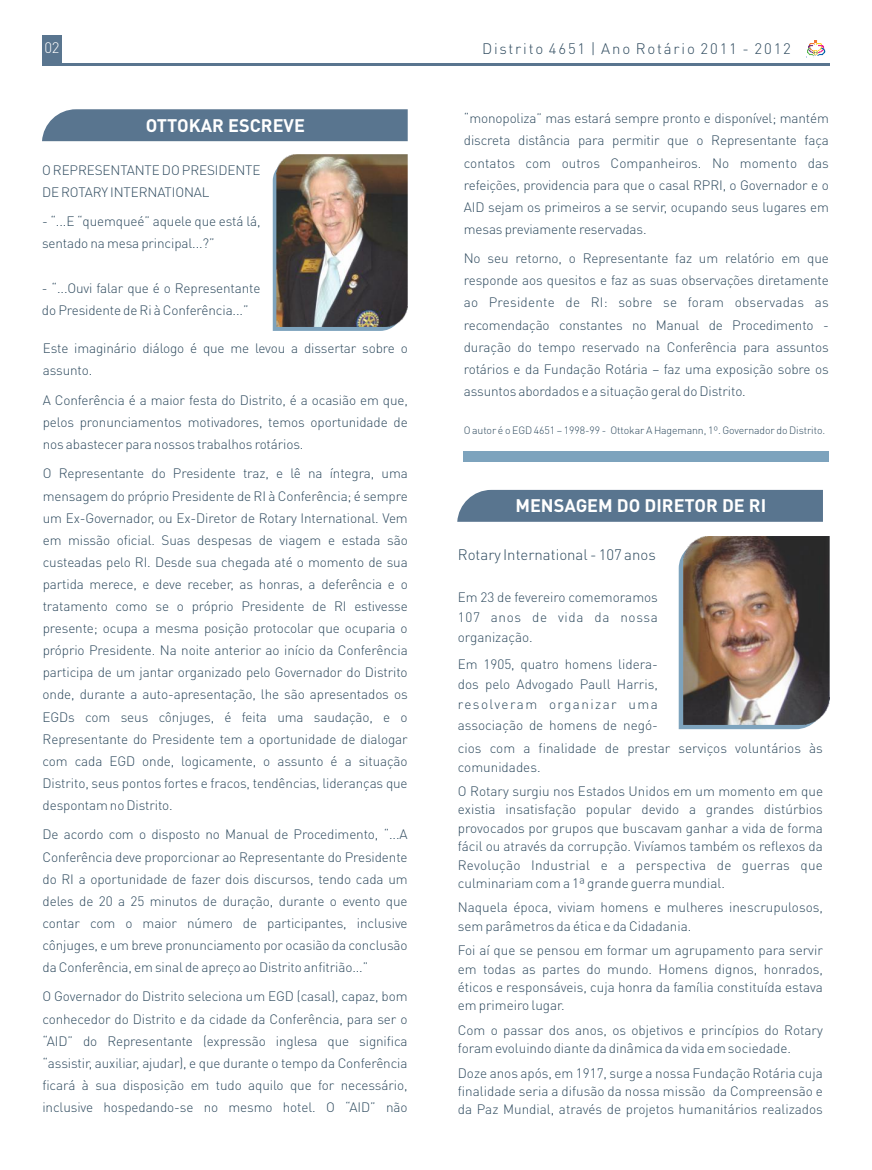
<style>
.page{position:relative;width:872px;height:1170px;background:#fff}
.page>*{position:absolute;margin:0;border:0;box-sizing:border-box;transform-origin:0 0}
.t1{font:700 18px "DIN Pro";color:#fff}
.t2{font:300 15px "DIN Pro";letter-spacing:.115em;color:#2e4a5e}
.t3{font:300 15px "DIN Pro";color:#2e4a5e}
.t4{font:300 15px "DIN Pro";color:#fff}
.t5{font:300 13.5px/22px "DIN Pro";letter-spacing:-.01em;color:#2e4a5e;text-align:justify}
.t6{font:300 10.5px "DIN Pro";letter-spacing:-.01em;color:#2e4a5e}
</style>
<div class="page">
<svg style="left:678px;top:554px;width:134px;height:175px;background:#8baabf"></svg>
<div style="left:42px;top:109px;width:366px;height:32px;background:#59758f"></div>
<svg style="left:273px;top:168px;width:121px;height:163px"></svg>
<img style="left:277px;top:155px;width:131px;height:171px">
<hr style="left:42px;top:63px;width:788px;height:3px;background:#59758f">
<div style="left:463px;top:450px;width:366px;height:11px;background:#7da3bd"></div>
<div style="left:42px;top:36px;width:20px;height:28px;background:#59758f"></div>
<svg style="left:806px;top:40px;width:20px;height:17px"></svg>
<div style="left:457px;top:490px;width:366px;height:31px;background:#59758f"></div>
<img style="left:683px;top:536px;width:146px;height:188px">
<p class="t4" style="left:45px;top:42px;width:16px">02</p>
<p class="t2" style="left:482px;top:43px;width:310px">Distrito 4651 | Ano Rotário 2011 - 2012</p>
<h1 class="t1" style="left:146px;top:118px;width:161px">OTTOKAR ESCREVE</h1>
<p class="t5" style="left:42px;top:160px;width:220px">O REPRESENTANTE DO PRESIDENTE<br>DE ROTARY INTERNATIONAL</p>
<p class="t5" style="left:42px;top:212px;width:220px">- “...E “quemqueé” aquele que está lá, sentado na mesa principal...?”</p>
<p class="t5" style="left:42px;top:278px;width:220px">- “...Ouvi falar que é o Representante do Presidente de Ri à Conferência...”</p>
<p class="t5" style="left:43px;top:338px;width:366px">Este imaginário diálogo é que me levou a dissertar sobre o assunto.</p>
<p class="t5" style="left:43px;top:390px;width:366px">A Conferência é a maior festa do Distrito, é a ocasião em que, pelos pronunciamentos motivadores, temos oportunidade de nos abastecer para nossos trabalhos rotários.</p>
<p class="t5" style="left:43px;top:464px;width:367px">O Representante do Presidente traz, e lê na íntegra, uma mensagem do próprio Presidente de RI à Conferência; é sempre um Ex-Governador, ou Ex-Diretor de Rotary International. Vem em missão oficial. Suas despesas de viagem e estada são custeadas pelo RI. Desde sua chegada até o momento de sua partida merece, e deve receber, as honras, a deferência e o tratamento como se o próprio Presidente de RI estivesse presente; ocupa a mesma posição protocolar que ocuparia o próprio Presidente. Na noite anterior ao início da Conferência participa de um jantar organizado pelo Governador do Distrito onde, durante a auto-apresentação, lhe são apresentados os EGDs com seus cônjuges, é feita uma saudação, e o Representante do Presidente tem a oportunidade de dialogar com cada EGD onde, logicamente, o assunto é a situação Distrito, seus pontos fortes e fracos, tendências, lideranças que despontam no Distrito.</p>
<p class="t5" style="left:43px;top:824px;width:366px">De acordo com o disposto no Manual de Procedimento, “...A Conferência deve proporcionar ao Representante do Presidente do RI a oportunidade de fazer dois discursos, tendo cada um deles de 20 a 25 minutos de duração, durante o evento que contar com o maior número de participantes, inclusive cônjuges, e um breve pronunciamento por ocasião da conclusão da Conferência, em sinal de apreço ao Distrito anfitrião...”</p>
<p class="t5" style="left:42px;top:986px;width:366px">O Governador do Distrito seleciona um EGD (casal), capaz, bom conhecedor do Distrito e da cidade da Conferência, para ser o “AID” do Representante (expressão inglesa que significa “assistir, auxiliar, ajudar), e que durante o tempo da Conferência ficará à sua disposição em tudo aquilo que for necessário, inclusive hospedando-se no mesmo hotel. O “AID” não</p>
<p class="t5" style="left:464px;top:109px;width:366px">“monopoliza” mas estará sempre pronto e disponível; mantém discreta distância para permitir que o Representante faça contatos com outros Companheiros. No momento das refeições, providencia para que o casal RPRI, o Governador e o AID sejam os primeiros a se servir, ocupando seus lugares em mesas previamente reservadas.</p>
<p class="t5" style="left:464px;top:249px;width:366px">No seu retorno, o Representante faz um relatório em que responde aos quesitos e faz as suas observações diretamente ao Presidente de RI: sobre se foram observadas as recomendação constantes no Manual de Procedimento - duração do tempo reservado na Conferência para assuntos rotários e da Fundação Rotária – faz uma exposição sobre os assuntos abordados e a situação geral do Distrito.</p>
<p class="t6" style="left:464px;top:426px;width:363px">O autor é o EGD 4651 – 1998-99 - Ottokar A Hagemann, 1º. Governador do Distrito.</p>
<h1 class="t1" style="left:515px;top:498px;width:252px">MENSAGEM DO DIRETOR DE RI</h1>
<p class="t3" style="left:458px;top:548px;width:199px">Rotary International - 107 anos</p>
<p class="t5" style="left:458px;top:588px;width:202px;line-height:20.1px">Em 23 de fevereiro comemoramos 107 anos de vida da nossa organização.</p>
<p class="t5" style="left:458px;top:655px;width:202px;line-height:20.1px">Em 1905, quatro homens lidera&shy;dos pelo Advogado Paull Harris, resolveram organizar uma associação de homens de negó-</p>
<p class="t5" style="left:458px;top:740px;width:366px;line-height:18.1px">cios com a finalidade de prestar serviços voluntários às comunidades.</p>
<p class="t5" style="left:458px;top:783px;width:367px;line-height:18.3px">O Rotary surgiu nos Estados Unidos em um momento em que existia insatisfação popular devido a grandes distúrbios provocados por grupos que buscavam ganhar a vida de forma fácil ou através da corrupção. Vivíamos também os reflexos da Revolução Industrial e a perspectiva de guerras que culminariam com a 1ª grande guerra mundial.</p>
<p class="t5" style="left:458px;top:899px;width:366px;line-height:18.3px">Naquela época, viviam homens e mulheres inescrupulosos, sem parâmetros da ética e da Cidadania.</p>
<p class="t5" style="left:458px;top:942px;width:366px;line-height:18.3px">Foi aí que se pensou em formar um agrupamento para servir em todas as partes do mundo. Homens dignos, honrados, éticos e responsáveis, cuja honra da família constituída estava em primeiro lugar.</p>
<p class="t5" style="left:458px;top:1022px;width:366px;line-height:18.3px">Com o passar dos anos, os objetivos e princípios do Rotary foram evoluindo diante da dinâmica da vida em sociedade.</p>
<p class="t5" style="left:458px;top:1064px;width:366px;line-height:18.3px">Doze anos após, em 1917, surge a nossa Fundação Rotária cuja finalidade seria a difusão da nossa missão da Compreensão e da Paz Mundial, através de projetos humanitários realizados</p>
</div>
